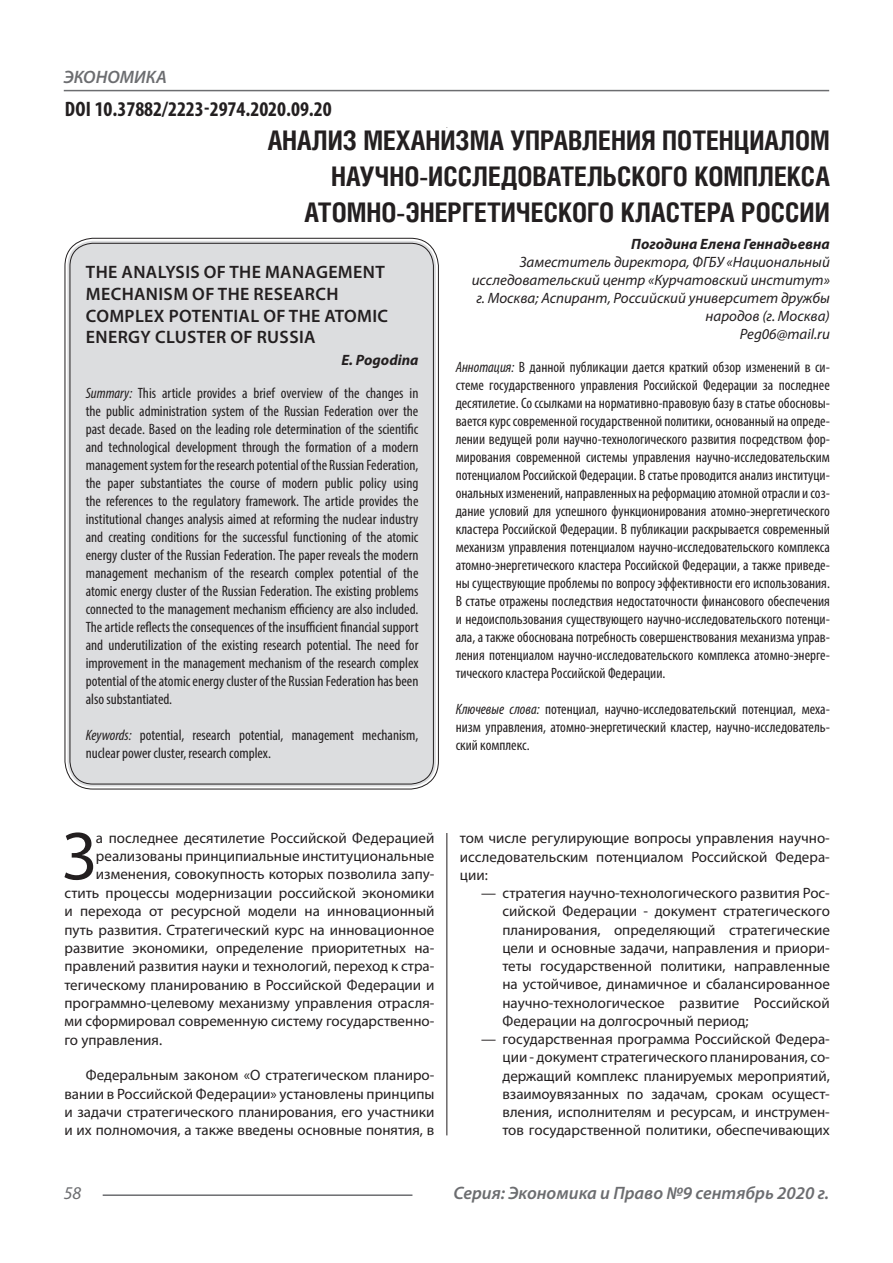
<style>
.page{position:relative;width:893px;height:1263px;background:#fff}
.page>*{position:absolute;margin:0;border:0;box-sizing:border-box;transform-origin:0 0}
.Статья_текст_первый{font:68.4px "Myriad Pro";color:#231f20}
.Статья_название{font:700 27px/36px "Helios Cond C";color:#231f20;text-align:right}
.ДОИ{font:700 condensed 21px "Myriad Pro";color:#231f20}
.Статья_название_англ{font:600 18px/21.6px "Myriad Pro";letter-spacing:.02em;color:#231f20}
.t1{font:italic 600 18px "Myriad Pro";color:#6c6d70}
.t2{font:italic 18px "Myriad Pro";color:#6c6d70}
.Статья_аннотация_тек{font:condensed 15px/18px "Myriad Pro";color:#231f20;text-align:justify}
.Статья_аннотация_анг{font:condensed 15px/18px "Myriad Pro";color:#231f20;text-align:justify}
.Статья_текст{font:15px/18.3px "Myriad Pro";color:#231f20;text-align:justify}
.Статья_текст_первый-2{font:15px "Myriad Pro";color:#231f20}
.Статья_автор_инфо{font:italic 15px/18px "Myriad Pro";color:#231f20;text-align:right}
.Статья_автор_инфо-2{font:italic 700 15px "Myriad Pro";color:#231f20}
.Статья_автор_англ{font:italic 700 15px "Myriad Pro";color:#231f20}
.s1{font-style:italic}
</style>
<div class="page">
<hr style="left:446px;top:128px;width:1px;height:1007px;background:#231f20">
<hr style="left:103px;top:1194px;width:309px;height:2px;background:#6c6d70">
<hr style="left:64px;top:90px;width:765px;height:1px;background:#6c6d70">
<div style="left:444px;top:128px;width:10px;height:704px;background:#fff"></div>
<div style="left:67px;top:241px;width:369px;height:545px;background:#dcdddf;border-radius:26px"></div>
<p class="t1" style="left:64px;top:66px;width:105px">ЭКОНОМИКА</p>
<p class="ДОИ" style="left:65px;top:96px;width:269px">DOI 10.37882/2223-2974.2020.09.20</p>
<p class="Статья_название" style="left:268px;top:121px;width:564px">АНАЛИЗ МЕХАНИЗМА УПРАВЛЕНИЯ ПОТЕНЦИАЛОМ<br>НАУЧНО-ИССЛЕДОВАТЕЛЬСКОГО КОМПЛЕКСА<br>АТОМНО-ЭНЕРГЕТИЧЕСКОГО КЛАСТЕРА РОССИИ</p>
<p class="Статья_автор_инфо-2" style="left:631px;top:234px;width:200px">Погодина Елена Геннадьевна</p>
<p class="Статья_автор_инфо" style="left:472px;top:253px;width:360px">Заместитель директора, ФГБУ «Национальный исследовательский центр «Курчатовский институт» г. Москва; Аспирант, Российский университет дружбы народов (г. Москва)</p>
<p class="Статья_автор_инфо" style="left:740px;top:325px;width:91px">Peg06@mail.ru</p>
<p class="Статья_аннотация_тек" style="left:456px;top:357px;width:376px"><span class="s1">Аннотация:</span> В данной публикации дается краткий обзор изменений в си&shy;стеме государственного управления Российской Федерации за последнее десятилетие. Со ссылками на нормативно-правовую базу в статье обосновы&shy;вается курс современной государственной политики, основанный на опреде&shy;лении ведущей роли научно-технологического развития посредством фор&shy;мирования современной системы управления научно-исследовательским потенциалом Российской Федерации. В статье проводится анализ институци&shy;ональных изменений, направленных на реформацию атомной отрасли и соз&shy;дание условий для успешного функционирования атомно-энергетического кластера Российской Федерации. В публикации раскрывается современный механизм управления потенциалом научно-исследовательского комплекса атомно-энергетического кластера Российской Федерации, а также приведе&shy;ны существующие проблемы по вопросу эффективности его использования.<br>В статье отражены последствия недостаточности финансового обеспечения и недоиспользования существующего научно-исследовательского потенци&shy;ала, а также обоснована потребность совершенствования механизма управ&shy;ления потенциалом научно-исследовательского комплекса атомно-энерге&shy;тического кластера Российской Федерации.</p>
<p class="Статья_аннотация_тек" style="left:456px;top:699px;width:376px"><span class="s1">Ключевые слова:</span> потенциал, научно-исследовательский потенциал, меха&shy;низм управления, атомно-энергетический кластер, научно-исследователь&shy;ский комплекс.</p>
<p class="Статья_название_англ" style="left:86px;top:261px;width:304px">THE ANALYSIS OF THE MANAGEMENT<br>MECHANISM OF THE RESEARCH<br>COMPLEX POTENTIAL OF THE ATOMIC<br>ENERGY CLUSTER OF RUSSIA</p>
<p class="Статья_автор_англ" style="left:342px;top:350px;width:78px">E. Pogodina</p>
<p class="Статья_аннотация_анг" style="left:86px;top:383px;width:334px"><span class="s1">Summary:</span> This article provides a brief overview of the changes in the public administration system of the Russian Federation over the past decade. Based on the leading role determination of the scientific and technological development through the formation of a modern management system for the research potential of the Russian Federation, the paper substantiates the course of modern public policy using the references to the regulatory framework. The article provides the institutional changes analysis aimed at reforming the nuclear industry and creating conditions for the successful functioning of the atomic energy cluster of the Russian Federation. The paper reveals the modern management mechanism of the research complex potential of the atomic energy cluster of the Russian Federation. The existing problems connected to the management mechanism efficiency are also included.<br>The article reflects the consequences of the insufficient financial support and underutilization of the existing research potential. The need for improvement in the management mechanism of the research complex potential of the atomic energy cluster of the Russian Federation has been also substantiated.</p>
<p class="Статья_аннотация_анг" style="left:86px;top:725px;width:334px"><span class="s1">Keywords:</span> potential, research potential, management mechanism, nuclear power cluster, research complex.</p>
<p class="Статья_текст_первый" style="left:62px;top:814px;width:35px">З</p>
<p class="Статья_текст_первый-2" style="left:96px;top:829px;width:340px">а последнее десятилетие Российской Федерацией</p>
<p class="Статья_текст_первый-2" style="left:96px;top:847px;width:340px">реализованы принципиальные институциональные</p>
<p class="Статья_текст_первый-2" style="left:96px;top:865px;width:340px">изменения, совокупность которых позволила запу-</p>
<p class="Статья_текст_первый-2" style="left:64px;top:883px;width:371px">стить процессы модернизации российской экономики</p>
<p class="Статья_текст_первый-2" style="left:64px;top:902px;width:371px">и перехода от ресурсной модели на инновационный</p>
<p class="Статья_текст_первый-2" style="left:64px;top:920px;width:371px">путь развития. Стратегический курс на инновационное</p>
<p class="Статья_текст_первый-2" style="left:64px;top:938px;width:371px">развитие экономики, определение приоритетных на-</p>
<p class="Статья_текст_первый-2" style="left:64px;top:957px;width:371px">правлений развития науки и технологий, переход к стра-</p>
<p class="Статья_текст_первый-2" style="left:64px;top:975px;width:371px">тегическому планированию в Российской Федерации и</p>
<p class="Статья_текст_первый-2" style="left:64px;top:994px;width:371px">программно-целевому механизму управления отрасля-</p>
<p class="Статья_текст_первый-2" style="left:64px;top:1012px;width:371px">ми сформировал современную систему государственно-</p>
<p class="Статья_текст_первый-2" style="left:64px;top:1030px;width:99px">го управления.</p>
<p class="Статья_текст" style="left:64px;top:1066px;width:371px;text-indent:21px">Федеральным законом «О стратегическом планиро&shy;вании в Российской Федерации» установлены принципы и задачи стратегического планирования, его участники и их полномочия, а также введены основные понятия, в</p>
<p class="Статья_текст" style="left:460px;top:829px;width:371px">том числе регулирующие вопросы управления научно&shy;исследовательским потенциалом Российской Федера&shy;ции:</p>
<p class="Статья_текст" style="left:502px;top:884px;width:329px;text-indent:-21px">— стратегия научно-технологического развития Рос&shy;сийской Федерации - документ стратегического планирования, определяющий стратегические цели и основные задачи, направления и приори&shy;теты государственной политики, направленные на устойчивое, динамичное и сбалансированное научно-технологическое развитие Российской Федерации на долгосрочный период;</p>
<p class="Статья_текст" style="left:502px;top:1030px;width:329px;text-indent:-21px">— государственная программа Российской Федера&shy;ции - документ стратегического планирования, со&shy;держащий комплекс планируемых мероприятий, взаимоувязанных по задачам, срокам осущест&shy;вления, исполнителям и ресурсам, и инструмен&shy;тов государственной политики, обеспечивающих</p>
<p class="t2" style="left:64px;top:1182px;width:19px">58</p>
<p class="t1" style="left:453px;top:1182px;width:377px">Серия: Экономика и Право №9 сентябрь 2020 г.</p>
</div>
